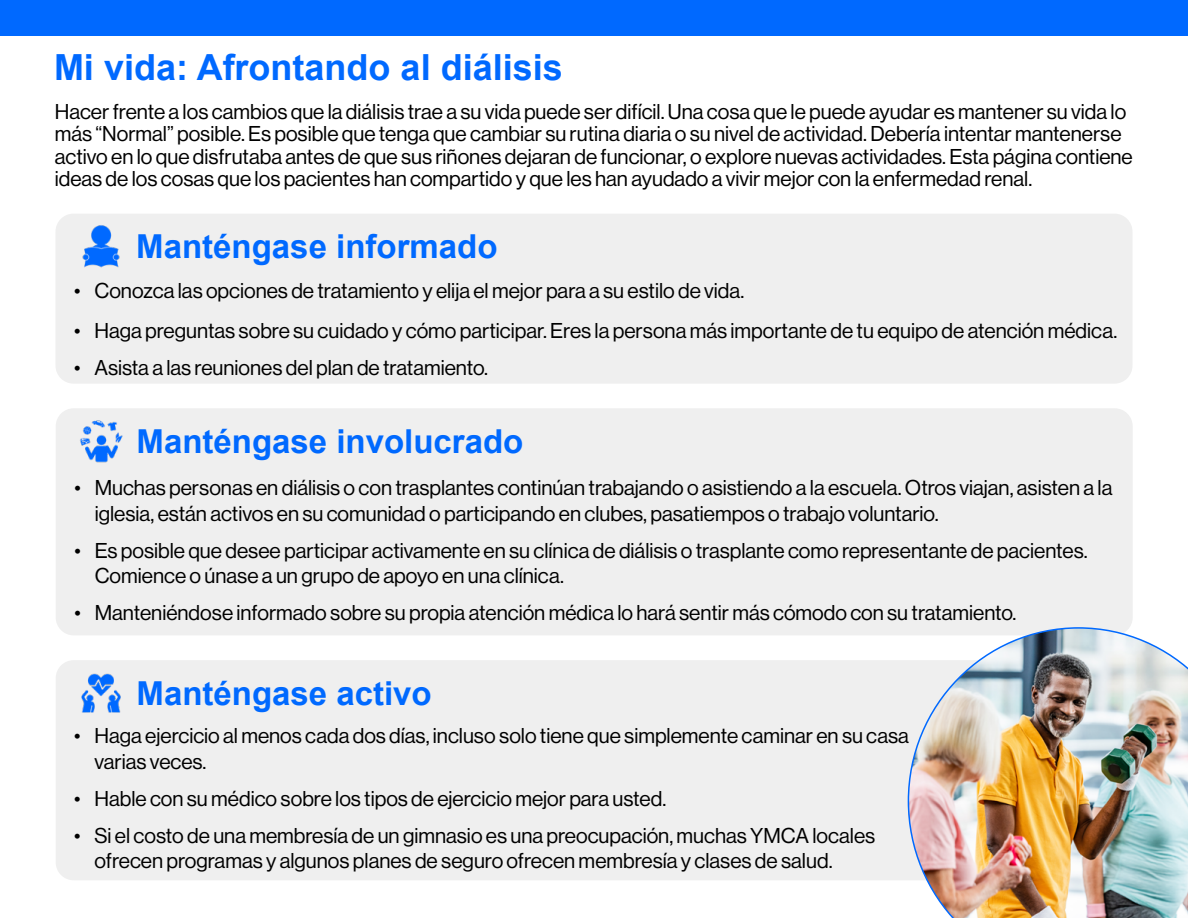
<style>
.page{position:relative;width:1188px;height:918px;background:#fff}
.page>*{position:absolute;margin:0;border:0;box-sizing:border-box;transform-origin:0 0}
.t1{font:700 36px "Arial";color:#0069ff}
.t2{font:700 33px "Arial";color:#0069ff}
.t3{font:21px/25.2px "N Haas Grotesk DS Pro 55 Rg";color:#000}
</style>
<div class="page">
<div style="left:56px;top:660px;width:1077px;height:220px;background:#efefef;border-radius:18px"></div>
<div style="left:56px;top:214px;width:1076px;height:170px;background:#efefef;border-radius:18px"></div>
<img style="left:82px;top:225px;width:38px;height:43px">
<div style="left:56px;top:408px;width:1077px;height:227px;background:#efefef;border-radius:18px"></div>
<img style="left:80px;top:420px;width:43px;height:43px">
<img style="left:81px;top:673px;width:40px;height:40px">
<img style="left:908px;top:627px;width:280px;height:291px">
<div style="left:0;top:0;width:1188px;height:36px;background:#0069ff"></div>
<h1 class="t1" style="left:54px;top:42px;width:510px">Mi vida: Afrontando al diálisis</h1>
<p class="t3" style="left:55px;top:101px;width:1080px;line-height:22.5px">Hacer frente a los cambios que la diálisis trae a su vida puede ser difícil. Una cosa que le puede ayudar es mantener su vida lo más “Normal” posible. Es posible que tenga que cambiar su rutina diaria o su nivel de actividad. Debería intentar mantenerse activo en lo que disfrutaba antes de que sus riñones dejaran de funcionar, o explore nuevas actividades. Esta página contiene ideas de los cosas que los pacientes han compartido y que les han ayudado a vivir mejor con la enfermedad renal.</p>
<h2 class="t2" style="left:136px;top:223px;width:363px">Manténgase informado</h2>
<p class="t3" style="left:74px;top:279px;width:672px">• Conozca las opciones de tratamiento y elija el mejor para a su estilo de vida.</p>
<p class="t3" style="left:74px;top:318px;width:1045px">• Haga preguntas sobre su cuidado y cómo participar. Eres la persona más importante de tu equipo de atención médica.</p>
<p class="t3" style="left:74px;top:355px;width:415px">• Asista a las reuniones del plan de tratamiento.</p>
<h2 class="t2" style="left:137px;top:418px;width:388px">Manténgase involucrado</h2>
<p class="t3" style="left:95px;top:475px;width:1019px;text-indent:-20px">• Muchas personas en diálisis o con trasplantes continúan trabajando o asistiendo a la escuela. Otros viajan, asisten a la iglesia, están activos en su comunidad o participando en clubes, pasatiempos o trabajo voluntario.</p>
<p class="t3" style="left:95px;top:538px;width:995px;text-indent:-20px">• Es posible que desee participar activamente en su clínica de diálisis o trasplante como representante de pacientes.<br>Comience o únase a un grupo de apoyo en una clínica.</p>
<p class="t3" style="left:74px;top:600px;width:944px">• Manteniéndose informado sobre su propia atención médica lo hará sentir más cómodo con su tratamiento.</p>
<h2 class="t2" style="left:137px;top:670px;width:297px">Manténgase activo</h2>
<p class="t3" style="left:94px;top:724px;width:816px;text-indent:-20px">• Haga ejercicio al menos cada dos días, incluso solo tiene que simplemente caminar en su casa varias veces.</p>
<p class="t3" style="left:74px;top:786px;width:594px">• Hable con su médico sobre los tipos de ejercicio mejor para usted.</p>
<p class="t3" style="left:94px;top:823px;width:782px;text-indent:-20px">• Si el costo de una membresía de un gimnasio es una preocupación, muchas YMCA locales ofrecen programas y algunos planes de seguro ofrecen membresía y clases de salud.</p>
</div>
